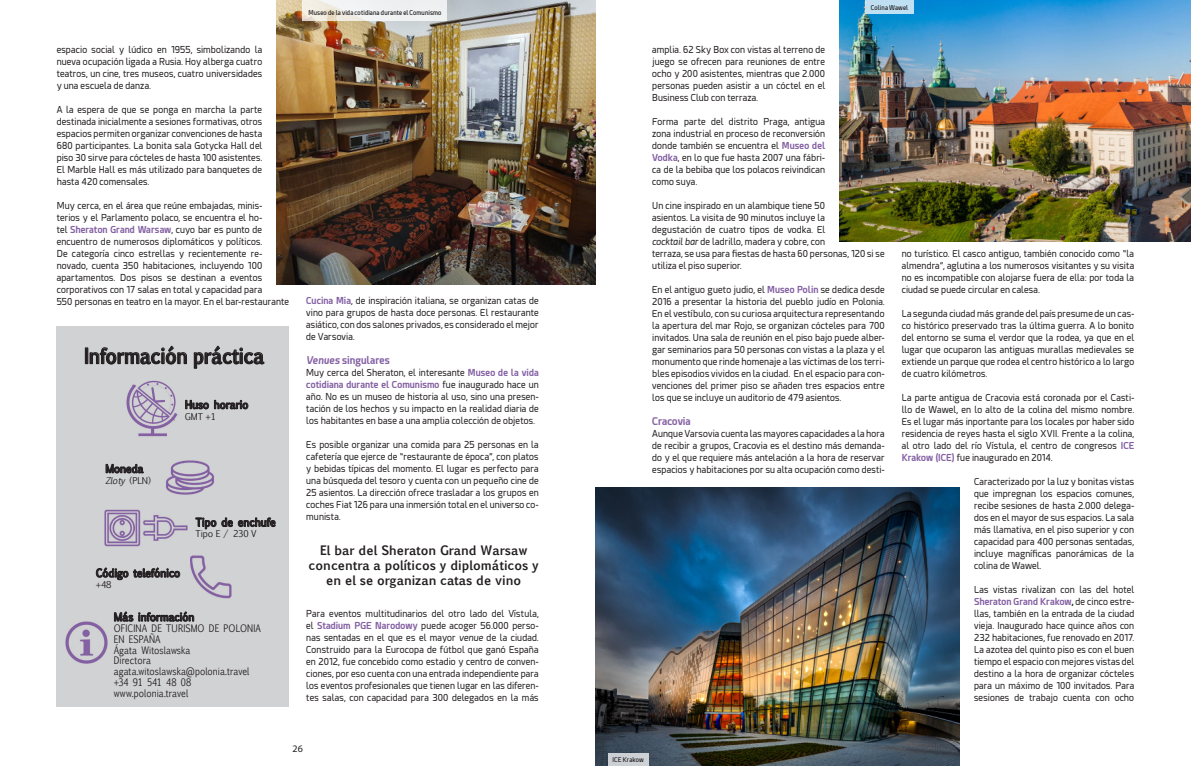
<style>
.page{position:relative;width:1191px;height:766px;background:#fff}
.page>*{position:absolute;margin:0;border:0;box-sizing:border-box;transform-origin:0 0}
.t1{font:700 20.6px "Euphemia UCAS";letter-spacing:-.03em;color:#231f20;scale:.89 1}
.DESTINO_DESTACADOS_E{font:700 12.5px/15px "Euphemia UCAS";color:#231f20;text-align:center}
.t2{font:700 11px "Euphemia UCAS";letter-spacing:-.035em;color:#231f20;scale:.91 1}
.DESTINO_LADILLOS_COL{font:700 10.5px "Esphimere";color:#8460a3;scale:.95 1}
.t3{font:10px "Myriad Pro";color:#231f20}
.t4{font:9.9px "Euphemia UCAS";letter-spacing:.01em;color:#231f20;scale:.88 1}
.DESTINO_TEXTO_CORRID{font:9.5px/12px "Esphimere";letter-spacing:.01em;color:#231f20;text-align:justify;scale:.95 1}
.t5{font:9px "Euphemia UCAS";letter-spacing:-.01em;color:#231f20}
.t6{font:italic 9px "Euphemia UCAS";letter-spacing:-.01em;color:#231f20}
.DESTINO_Pies_Foto{font:600 6.5px "Esphimere";letter-spacing:.02em;color:#231f20;scale:.92 1}
.s1{font-weight:700;color:#8460a3}
.s2{font-style:normal}
.s3{font-style:italic}
.s4{font-weight:700;color:#0b400d}
</style>
<div class="page">
<img style="left:276px;top:0;width:319px;height:284px">
<svg style="left:303px;top:0;width:144px;height:20px;fill:#f0f1f1"></svg>
<div style="left:56px;top:326px;width:233px;height:380px;background:#d1d2d4"></div>
<div style="left:85px;top:348px;width:3px;height:15px;border:1px solid #231f20"></div>
<svg style="left:90px;top:346px;width:97px;height:18px"></svg>
<svg style="left:194px;top:346px;width:70px;height:22px"></svg>
<svg style="left:185px;top:400px;width:63px;height:9px"></svg>
<svg style="left:106px;top:464px;width:37px;height:9px"></svg>
<svg style="left:196px;top:518px;width:20px;height:11px"></svg>
<svg style="left:222px;top:517px;width:53px;height:9px"></svg>
<svg style="left:96px;top:567px;width:84px;height:12px"></svg>
<img style="left:166px;top:460px;width:48px;height:35px">
<img style="left:126px;top:380px;width:52px;height:57px">
<img style="left:104px;top:509px;width:84px;height:37px">
<img style="left:190px;top:556px;width:42px;height:43px">
<img style="left:66px;top:621px;width:41px;height:42px">
<svg style="left:114px;top:611px;width:19px;height:10px"></svg>
<svg style="left:139px;top:611px;width:55px;height:10px"></svg>
<img style="left:595px;top:487px;width:365px;height:278px">
<img style="left:839px;top:0;width:352px;height:241px">
<div style="left:865px;top:0;width:48px;height:14px;background:#bfe0f2"></div>
<div style="left:608px;top:753px;width:41px;height:12px;background:#cdd1d4"></div>
<p class="DESTINO_TEXTO_CORRID" style="left:57px;top:43px;width:218px">espacio social y lúdico en 1955, simbolizando la nueva ocupación ligada a Rusia. Hoy alberga cuatro teatros, un cine, tres museos, cuatro universidades y una escuela de danza.</p>
<p class="DESTINO_TEXTO_CORRID" style="left:57px;top:103px;width:218px">A la espera de que se ponga en marcha la parte destinada inicialmente a sesiones formativas, otros espacios permiten organizar convenciones de hasta 680 participantes. La bonita sala Gotycka Hall del piso 30 sirve para cócteles de hasta 100 asistentes.<br>El Marble Hall es más utilizado para banquetes de hasta 420 comensales.</p>
<p class="DESTINO_TEXTO_CORRID" style="left:57px;top:199px;width:246px;text-align:left">Muy cerca, en el área que reúne embajadas, minis-<br>terios y el Parlamento polaco, se encuentra el ho-<br>tel <span class="s1">Sheraton Grand Warsaw</span>, cuyo bar es punto de encuentro de numerosos diplomáticos y políticos.<br>De categoría cinco estrellas y recientemente re&shy;novado, cuenta 350 habitaciones, incluyendo 100 apartamentos. Dos pisos se destinan a eventos corporativos con 17 salas en total y capacidad para<br>550 personas en teatro en la mayor. En el bar-restaurante</p>
<p class="t1" style="left:84px;top:340px;width:204px">Información práctica</p>
<p class="t2" style="left:185px;top:396px;width:71px">Huso horario</p>
<p class="t5" style="left:185px;top:409px;width:33px">GMT +1</p>
<p class="t2" style="left:105px;top:460px;width:43px">Moneda</p>
<p class="t6" style="left:105px;top:473px;width:47px">Zloty <span class="s2">(PLN)</span></p>
<p class="t2" style="left:196px;top:514px;width:90px">Tipo de enchufe</p>
<p class="t5" style="left:196px;top:527px;width:62px">Tipo E / 230 V</p>
<p class="t2" style="left:96px;top:564px;width:94px">Código telefónico</p>
<p class="t5" style="left:96px;top:578px;width:17px">+48</p>
<p class="t2" style="left:114px;top:608px;width:90px">Más información</p>
<p class="t4" style="left:114px;top:620px;width:169px">OFICINA DE TURISMO DE POLONIA</p>
<p class="t4" style="left:114px;top:631px;width:55px">EN ESPAÑA</p>
<p class="t4" style="left:114px;top:642px;width:89px">Ágata Witoslawska</p>
<p class="t4" style="left:114px;top:653px;width:44px">Directora</p>
<p class="t4" style="left:114px;top:664px;width:156px">agata.witoslawska@polonia.travel</p>
<p class="t4" style="left:114px;top:674px;width:89px">+34 91 541 48 08</p>
<p class="t4" style="left:114px;top:685px;width:86px">www.polonia.travel</p>
<p class="DESTINO_Pies_Foto" style="left:308px;top:8px;width:146px">Museo de la vida cotidiana durante el Comunismo</p>
<p class="DESTINO_TEXTO_CORRID" style="left:306px;top:295px;width:246px"><span class="s1">Cucina Mia</span>, de inspiración italiana, se organizan catas de vino para grupos de hasta doce personas. El restaurante asiático, con dos salones privados, es considerado el mejor de Varsovia.</p>
<p class="DESTINO_LADILLOS_COL" style="left:306px;top:354px;width:90px"><span class="s3">Venues</span> singulares</p>
<p class="DESTINO_TEXTO_CORRID" style="left:306px;top:367px;width:246px">Muy cerca del Sheraton, el interesante <span class="s1">Museo de la vida cotidiana durante el Comunismo</span> fue inaugurado hace un año. No es un museo de historia al uso, sino una presen&shy;tación de los hechos y su impacto en la realidad diaria de los habitantes en base a una amplia colección de objetos.</p>
<p class="DESTINO_TEXTO_CORRID" style="left:306px;top:439px;width:246px">Es posible organizar una comida para 25 personas en la cafetería que ejerce de “restaurante de época”, con platos y bebidas típicas del momento. El lugar es perfecto para una búsqueda del tesoro y cuenta con un pequeño cine de 25 asientos. La dirección ofrece trasladar a los grupos en coches Fiat 126 para una inmersión total en el universo co&shy;munista.</p>
<p class="DESTINO_DESTACADOS_E" style="left:309px;top:542px;width:232px">El bar del Sheraton Grand Warsaw concentra a políticos y diplomáticos y en el se organizan catas de vino</p>
<p class="DESTINO_TEXTO_CORRID" style="left:306px;top:607px;width:246px">Para eventos multitudinarios del otro lado del Vístula, el <span class="s1">Stadium PGE Narodowy</span> puede acoger 56.000 perso&shy;nas sentadas en el que es el mayor <span class="s3">venue</span> de la ciudad.<br>Construido para la Eurocopa de fútbol que ganó España en 2012, fue concebido como estadio y centro de conven&shy;ciones, por eso cuenta con una entrada independiente para los eventos profesionales que tienen lugar en las diferen&shy;tes salas, con capacidad para 300 delegados en la más</p>
<p class="t3" style="left:293px;top:742px;width:12px">26</p>
<p class="DESTINO_Pies_Foto" style="left:871px;top:3px;width:42px">Colina Wawel</p>
<p class="DESTINO_TEXTO_CORRID" style="left:652px;top:43px;width:184px">amplia. 62 Sky Box con vistas al terreno de juego se ofrecen para reuniones de entre ocho y 200 asistentes, mientras que 2.000 personas pueden asistir a un cóctel en el Business Club con terraza.</p>
<p class="DESTINO_TEXTO_CORRID" style="left:652px;top:115px;width:184px">Forma parte del distrito Praga, antigua zona industrial en proceso de reconversión donde también se encuentra el <span class="s1">Museo del Vodka</span>, en lo que fue hasta 2007 una fábri&shy;ca de la bebiba que los polacos reivindican como suya.</p>
<p class="DESTINO_TEXTO_CORRID" style="left:652px;top:199px;width:246px;text-align:left">Un cine inspirado en un alambique tiene 50<br>asientos. La visita de 90 minutos incluye la<br>degustación de cuatro tipos de vodka. El<br><span class="s3">cocktail bar</span> de ladrillo, madera y cobre, con<br>terraza, se usa para fiestas de hasta 60 personas, 120 si se utiliza el piso superior.</p>
<p class="DESTINO_TEXTO_CORRID" style="left:652px;top:283px;width:246px">En el antiguo gueto judio, el <span class="s1">Museo Polin</span> se dedica desde 2016 a presentar la historia del pueblo judío en Polonia.<br>En el vestíbulo, con su curiosa arquitectura representando la apertura del mar Rojo, se organizan cócteles para 700 invitados. Una sala de reunión en el piso bajo puede alber&shy;gar seminarios para 50 personas con vistas a la plaza y el monumento que rinde homenaje a las víctimas de los terri&shy;bles episodios vividos en la ciudad. En el espacio para con&shy;venciones del primer piso se añaden tres espacios entre los que se incluye un auditorio de 479 asientos.</p>
<p class="DESTINO_LADILLOS_COL" style="left:652px;top:414px;width:42px">Cracovia</p>
<p class="DESTINO_TEXTO_CORRID" style="left:652px;top:427px;width:246px">Aunque Varsovia cuenta las mayores capacidades a la hora de recibir a grupos, Cracovia es el destino más demanda&shy;do y el que requiere más antelación a la hora de reservar espacios y habitaciones por su alta ocupación como desti-</p>
<p class="DESTINO_TEXTO_CORRID" style="left:901px;top:247px;width:246px">no turístico. El casco antiguo, también conocido como “la almendra”, aglutina a los numerosos visitantes y su visita no es incompatible con alojarse fuera de ella: por toda la ciudad se puede circular en calesa.</p>
<p class="DESTINO_TEXTO_CORRID" style="left:901px;top:307px;width:246px">La segunda ciudad más grande del país presume de un cas&shy;co histórico preservado tras la última guerra. A lo bonito del entorno se suma el verdor que la rodea, ya que en el lugar que ocuparon las antiguas murallas medievales se extiende un parque que rodea el centro histórico a lo largo de cuatro kilómetros.</p>
<p class="DESTINO_TEXTO_CORRID" style="left:901px;top:391px;width:246px">La parte antigua de Cracovia está coronada por el Casti&shy;llo de Wawel, en lo alto de la colina del mismo nombre.<br>Es el lugar más inportante para los locales por haber sido residencia de reyes hasta el siglo XVII. Frente a la colina, al otro lado del río Vístula, el centro de congresos <span class="s1">ICE Krakow (ICE)</span> fue inaugurado en 2014.</p>
<p class="DESTINO_TEXTO_CORRID" style="left:974px;top:475px;width:170px">Caracterizado por la luz y bonitas vistas que impregnan los espacios comunes, recibe sesiones de hasta 2.000 delega&shy;dos en el mayor de sus espacios. La sala más llamativa, en el piso superior y con capacidad para 400 personas sentadas, incluye magníficas panorámicas de la colina de Wawel.</p>
<p class="DESTINO_TEXTO_CORRID" style="left:974px;top:583px;width:170px">Las vistas rivalizan con las del hotel <span class="s1">Sheraton Grand Krakow</span><span class="s4">,</span> de cinco estre&shy;llas, también en la entrada de la ciudad vieja. Inaugurado hace quince años con 232 habitaciones, fue renovado en 2017.<br>La azotea del quinto piso es con el buen tiempo el espacio con mejores vistas del destino a la hora de organizar cócteles para un máximo de 100 invitados. Para sesiones de trabajo cuenta con ocho</p>
<p class="DESTINO_Pies_Foto" style="left:612px;top:755px;width:36px">ICE Krakow</p>
</div>
